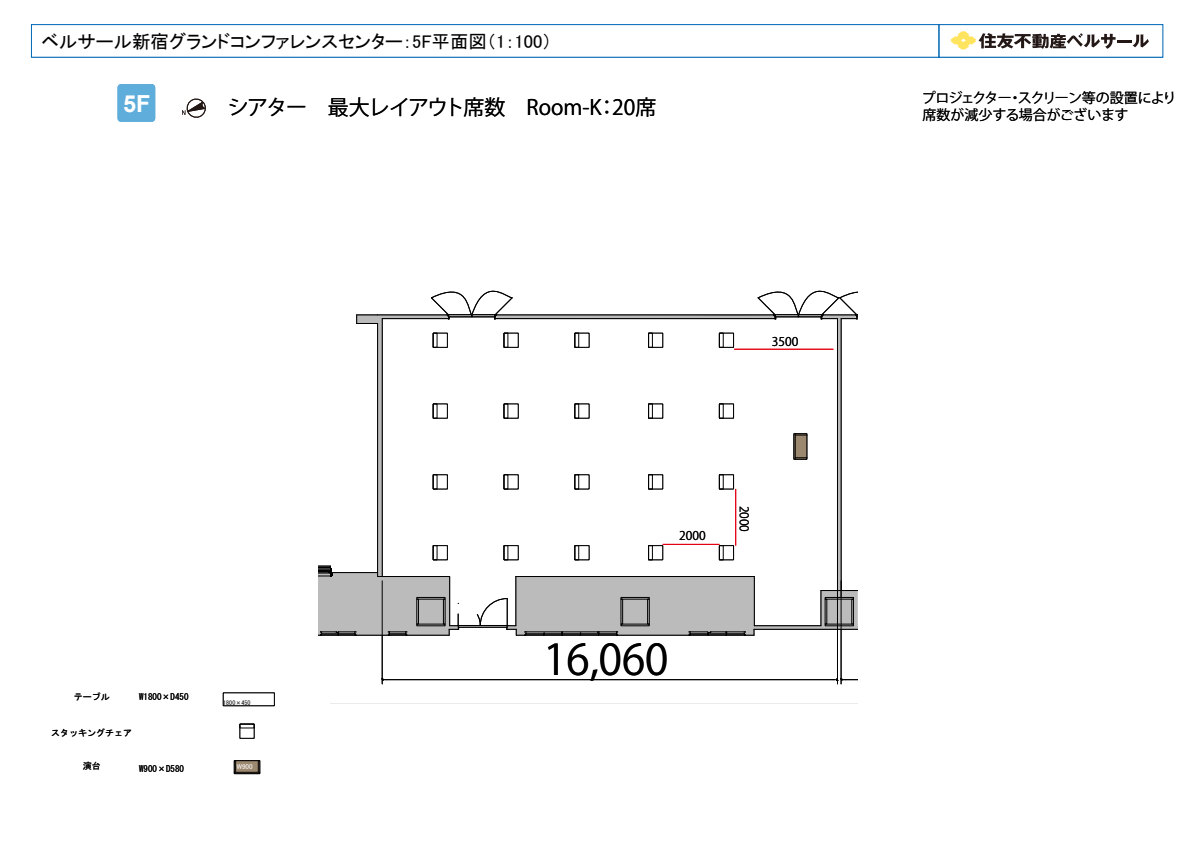
<style>
.page{position:relative;width:1191px;height:842px;background:#fff}
.page>*{position:absolute;margin:0;border:0;box-sizing:border-box;transform-origin:0 0}
.t1{font:42px "Koz Go Pr 6 N";color:#000}
.t2{font:700 23.5px "Arial";color:#fff}
.t3{font:21px "Koz Go Pr 6 N";letter-spacing:-.04em;color:#000}
.t4{font:18.5px "MS P Gothic";color:#000}
.t5{font:14px/16.8px "Koz Go Pr 6 N";letter-spacing:-.04em;color:#000}
.t6{font:12px "Koz Go Pr 6 N";color:#000}
.t7{font:9px "MS Gothic";color:#000}
.t8{font:7.1px "MS P Gothic";color:#fff}
.t9{font:6px "MS Gothic";color:#000}
</style>
<div class="page">
<div style="left:31px;top:24px;width:908px;height:34px;background:#fff;border:1px solid #0068b7"></div>
<div style="left:938px;top:24px;width:225px;height:34px;border:1px solid #0068b7"></div>
<svg style="left:950px;top:31px;width:165px;height:19px"></svg>
<hr style="left:1117px;top:40px;width:15px;height:3px;background:#231815">
<svg style="left:1132px;top:34px;width:17px;height:14px"></svg>
<div style="left:117px;top:84px;width:38px;height:38px;background:#5fadda;border-radius:4px"></div>
<svg style="left:182px;top:98px;width:24px;height:20px"></svg>
<div style="left:223px;top:693px;width:51px;height:13px;background:#fff;border:1px solid #000"></div>
<div style="left:240px;top:724px;width:14px;height:4px;border:1px solid #000"></div>
<div style="left:234px;top:760px;width:26px;height:14px;background:#0d0c0a"></div>
<svg style="left:234px;top:761px;width:26px;height:12px"></svg>
<svg style="left:330px;top:314px;width:527px;height:390px"></svg>
<svg style="left:507px;top:320px;width:350px;height:315px"></svg>
<svg style="left:318px;top:315px;width:140px;height:320px"></svg>
<hr style="left:837px;top:319px;width:1px;height:278px;background:#000">
<hr style="left:841px;top:319px;width:1px;height:278px;background:#000">
<hr style="left:382px;top:318px;width:66px;height:1px;background:#000">
<hr style="left:377px;top:315px;width:70px;height:1px;background:#000">
<hr style="left:382px;top:319px;width:1px;height:257px;background:#000">
<hr style="left:377px;top:323px;width:1px;height:253px;background:#000">
<hr style="left:331px;top:572px;width:46px;height:1px;background:#000">
<svg style="left:356px;top:315px;width:21px;height:9px"></svg>
<svg style="left:431px;top:290px;width:427px;height:30px"></svg>
<div style="left:825px;top:599px;width:2px;height:25px;border:1px solid #000"></div>
<div style="left:825px;top:624px;width:28px;height:2px;border:1px solid #000"></div>
<div style="left:851px;top:599px;width:2px;height:25px;border:1px solid #000"></div>
<div style="left:825px;top:597px;width:28px;height:2px;border:1px solid #000"></div>
<div style="left:621px;top:624px;width:28px;height:2px;border:1px solid #000"></div>
<div style="left:647px;top:599px;width:2px;height:25px;border:1px solid #000"></div>
<div style="left:621px;top:597px;width:28px;height:2px;border:1px solid #000"></div>
<svg style="left:417px;top:599px;width:1px;height:25px"></svg>
<div style="left:417px;top:624px;width:28px;height:2px;border:1px solid #000"></div>
<div style="left:443px;top:599px;width:2px;height:25px;border:1px solid #000"></div>
<div style="left:417px;top:597px;width:28px;height:2px;border:1px solid #000"></div>
<svg style="left:318px;top:566px;width:15px;height:11px"></svg>
<hr style="left:821px;top:590px;width:36px;height:1px;background:#000">
<hr style="left:821px;top:590px;width:1px;height:36px;background:#000">
<svg style="left:388px;top:632px;width:20px;height:4px"></svg>
<hr style="left:355px;top:635px;width:34px;height:1px;background:#000">
<svg style="left:318px;top:632px;width:39px;height:4px"></svg>
<hr style="left:382px;top:576px;width:67px;height:1px;background:#000">
<hr style="left:449px;top:576px;width:1px;height:50px;background:#000">
<hr style="left:406px;top:635px;width:43px;height:1px;background:#000">
<hr style="left:516px;top:576px;width:1px;height:50px;background:#000">
<hr style="left:516px;top:576px;width:238px;height:1px;background:#000">
<svg style="left:689px;top:629px;width:65px;height:7px"></svg>
<hr style="left:754px;top:626px;width:67px;height:1px;background:#000">
<hr style="left:754px;top:629px;width:103px;height:1px;background:#000">
<hr style="left:754px;top:576px;width:1px;height:50px;background:#000">
<svg style="left:449px;top:598px;width:173px;height:38px"></svg>
<hr style="left:617px;top:635px;width:73px;height:1px;background:#000">
<hr style="left:837px;top:581px;width:1px;height:103px;background:#000">
<hr style="left:382px;top:581px;width:1px;height:103px;background:#000">
<hr style="left:386px;top:679px;width:447px;height:1px;background:#000">
<hr style="left:841px;top:581px;width:1px;height:103px;background:#000">
<svg style="left:379px;top:678px;width:7px;height:3px"></svg>
<svg style="left:833px;top:678px;width:24px;height:3px"></svg>
<p class="t4" style="left:41px;top:32px;width:511px">ベルサール新宿グランドコンファレンスセンター：5F平面図（1：100）</p>
<p class="t2" style="left:123px;top:87px;width:29px">5F</p>
<p class="t3" style="left:228px;top:95px;width:430px">シアター　最大レイアウト席数　Room-K：20席</p>
<p class="t7" style="left:74px;top:693px;width:37px">テーブル</p>
<p class="t7" style="left:139px;top:693px;width:51px">W1800×D450</p>
<p class="t9" style="left:223px;top:700px;width:29px">1800×450</p>
<p class="t7" style="left:51px;top:728px;width:82px">スタッキングチェア</p>
<p class="t7" style="left:83px;top:761px;width:19px">演台</p>
<p class="t7" style="left:139px;top:765px;width:46px">W900×D580</p>
<p class="t8" style="left:237px;top:762px;width:17px">W900</p>
<p class="t6" style="left:772px;top:334px;width:28px">3500</p>
<p class="t6" style="left:679px;top:529px;width:28px">2000</p>
<p class="t6" style="left:751px;top:505px;width:28px;rotate:90deg">2000</p>
<h1 class="t1" style="left:543px;top:636px;width:126px">16,060</h1>
<p class="t5" style="left:922px;top:90px;width:256px">プロジェクター・スクリーン等の設置により席数が減少する場合がございます</p>
</div>
